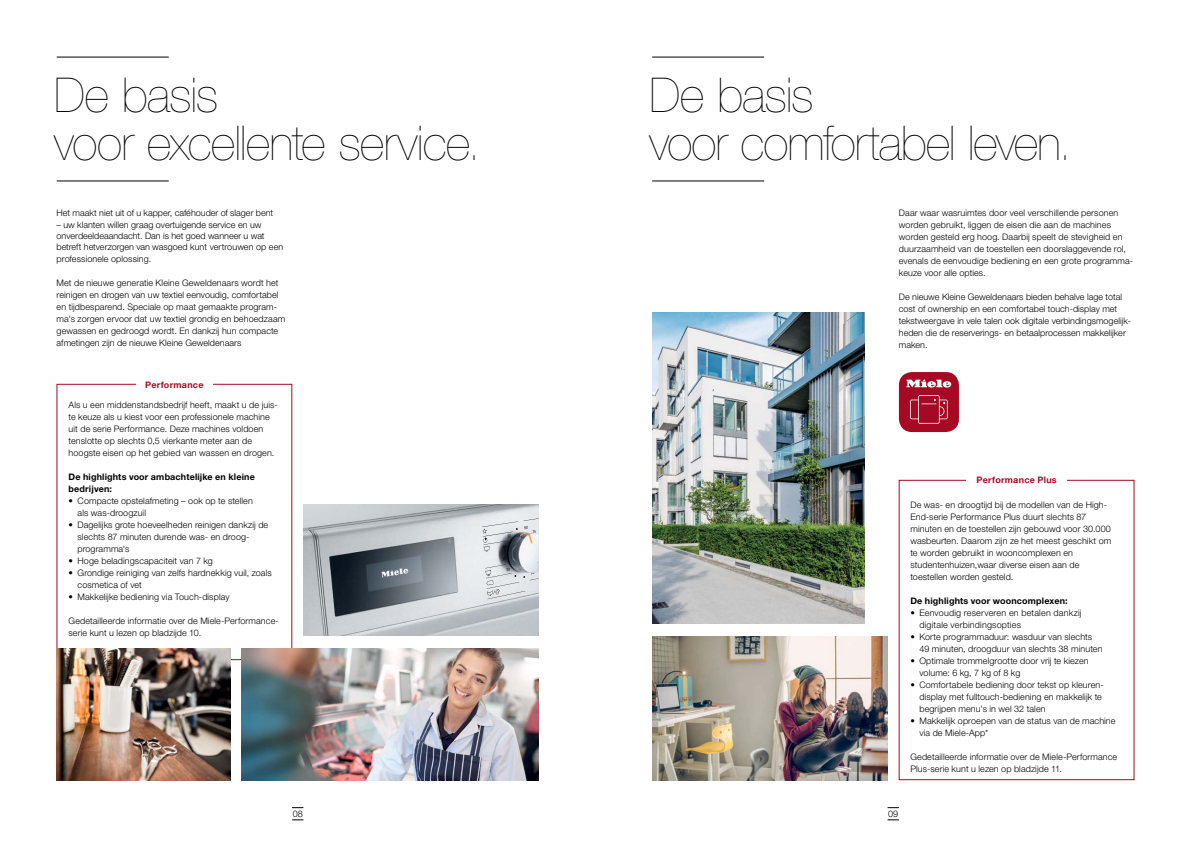
<style>
.page{position:relative;width:1191px;height:842px;background:#fff}
.page>*{position:absolute;margin:0;border:0;box-sizing:border-box;transform-origin:0 0}
.t1{font:200 48px/48px "Helvetica Neue LTW1 G";letter-spacing:-.02em;color:#000}
.t2{font:300 9px/12px "Helvetica Neue LTW1 G";letter-spacing:.01em;color:#000}
.t3{font:700 9px/12px "Helvetica Neue LTW1 G";letter-spacing:.015em;color:#000}
.t4{font:700 9px "Helvetica Neue LTW1 G";letter-spacing:.03em;color:#a70925}
</style>
<div class="page">
<img style="left:303px;top:504px;width:236px;height:132px">
<img style="left:482px;top:518px;width:57px;height:19px">
<img style="left:652px;top:312px;width:213px;height:311px">
<div style="left:899px;top:480px;width:235px;height:300px;border:1px solid #a70925"></div>
<div style="left:966px;top:471px;width:101px;height:19px;background:#fff"></div>
<div style="left:899px;top:372px;width:60px;height:60px;background:#a70925;border-radius:13px"></div>
<svg style="left:910px;top:395px;width:37px;height:29px"></svg>
<svg style="left:906px;top:379px;width:45px;height:8px"></svg>
<img style="left:57px;top:648px;width:173px;height:132px">
<img style="left:242px;top:648px;width:297px;height:132px">
<img style="left:652px;top:636px;width:235px;height:144px">
<hr style="left:57px;top:57px;width:112px;height:1px;background:#000">
<hr style="left:57px;top:181px;width:112px;height:1px;background:#000">
<hr style="left:652px;top:57px;width:112px;height:1px;background:#000">
<hr style="left:652px;top:181px;width:112px;height:1px;background:#000">
<svg style="left:887px;top:807px;width:12px;height:1px"></svg>
<svg style="left:887px;top:819px;width:12px;height:1px"></svg>
<p class="t1" style="left:54px;top:72px;width:428px">De basis<br>voor excellente service.</p>
<p class="t1" style="left:649px;top:72px;width:424px">De basis<br>voor comfortabel leven.</p>
<p class="t2" style="left:57px;top:207px;width:218px">Het maakt niet uit of u kapper, caféhouder of slager bent</p>
<p class="t2" style="left:56px;top:219px;width:228px;line-height:11.3px">– uw klanten willen graag overtuigende service en uw onverdeeldeaandacht. Dan is het goed wanneer u wat betreft hetverzorgen van wasgoed kunt vertrouwen op een professionele oplossing.</p>
<p class="t2" style="left:57px;top:276px;width:230px">Met de nieuwe generatie Kleine Geweldenaars wordt het reinigen en drogen van uw textiel eenvoudig, comfortabel en tijdbesparend. Speciale op maat gemaakte program&shy;ma's zorgen ervoor dat uw textiel grondig en behoedzaam gewassen en gedroogd wordt. En dankzij hun compacte afmetingen zijn de nieuwe Kleine Geweldenaars</p>
<p class="t4" style="left:145px;top:379px;width:60px">Performance</p>
<p class="t2" style="left:69px;top:399px;width:211px">Als u een middenstandsbedrijf heeft, maakt u de juis&shy;te keuze als u kiest voor een professionele machine uit de serie Performance. Deze machines voldoen tenslotte op slechts 0,5 vierkante meter aan de hoogste eisen op het gebied van wassen en drogen.</p>
<p class="t3" style="left:69px;top:471px;width:188px">De highlights voor ambachtelijke en kleine bedrijven:</p>
<p class="t2" style="left:78px;top:495px;width:177px;text-indent:-9px">• Compacte opstelafmeting – ook op te stellen als was-droogzuil</p>
<p class="t2" style="left:78px;top:519px;width:192px;text-indent:-9px">• Dagelijks grote hoeveelheden reinigen dankzij de slechts 87 minuten durende was- en droog&shy;programma's</p>
<p class="t2" style="left:69px;top:555px;width:146px">• Hoge beladingscapaciteit van 7 kg</p>
<p class="t2" style="left:78px;top:567px;width:196px;text-indent:-9px">• Grondige reiniging van zelfs hardnekkig vuil, zoals cosmetica of vet</p>
<p class="t2" style="left:69px;top:591px;width:162px">• Makkelijke bediening via Touch-display</p>
<p class="t2" style="left:69px;top:615px;width:212px">Gedetailleerde informatie over de Miele-Performance&shy;serie kunt u lezen op bladzijde 10.</p>
<p class="t2" style="left:899px;top:207px;width:236px">Daar waar wasruimtes door veel verschillende personen worden gebruikt, liggen de eisen die aan de machines worden gesteld erg hoog. Daarbij speelt de stevigheid en duurzaamheid van de toestellen een doorslaggevende rol, evenals de eenvoudige bediening en een grote programma&shy;keuze voor alle opties.</p>
<p class="t2" style="left:899px;top:291px;width:234px">De nieuwe Kleine Geweldenaars bieden behalve lage total cost of ownership en een comfortabel touch-display met tekstweergave in vele talen ook digitale verbindingsmogelijk&shy;heden die de reserverings- en betaalprocessen makkelijker maken.</p>
<p class="t4" style="left:976px;top:475px;width:82px">Performance Plus</p>
<p class="t2" style="left:910px;top:498px;width:202px">De was- en droogtijd bij de modellen van de High-End-serie Performance Plus duurt slechts 87 minuten en de toestellen zijn gebouwd voor 30.000 wasbeurten. Daarom zijn ze het meest geschikt om te worden gebruikt in wooncomplexen en studentenhuizen,waar diverse eisen aan de toestellen worden gesteld.</p>
<p class="t3" style="left:910px;top:594px;width:159px">De highlights voor wooncomplexen:</p>
<p class="t2" style="left:919px;top:606px;width:164px;text-indent:-9px">• Eenvoudig reserveren en betalen dankzij digitale verbindingsopties</p>
<p class="t2" style="left:919px;top:630px;width:185px;text-indent:-9px">• Korte programmaduur: wasduur van slechts<br>49 minuten, droogduur van slechts 38 minuten</p>
<p class="t2" style="left:919px;top:654px;width:171px;text-indent:-9px">• Optimale trommelgrootte door vrij te kiezen volume: 6 kg, 7 kg of 8 kg</p>
<p class="t2" style="left:919px;top:678px;width:186px;text-indent:-9px">• Comfortabele bediening door tekst op kleuren&shy;display met fulltouch-bediening en makkelijk te begrijpen menu's in wel 32 talen</p>
<p class="t2" style="left:919px;top:714px;width:198px;text-indent:-9px">• Makkelijk oproepen van de status van de machine via de Miele-App*</p>
<p class="t2" style="left:910px;top:750px;width:208px">Gedetailleerde informatie over de Miele-Performance<br>Plus-serie kunt u lezen op bladzijde 11.</p>
<p class="t2" style="left:293px;top:808px;width:12px">08</p>
<p class="t2" style="left:888px;top:808px;width:12px">09</p>
</div>
